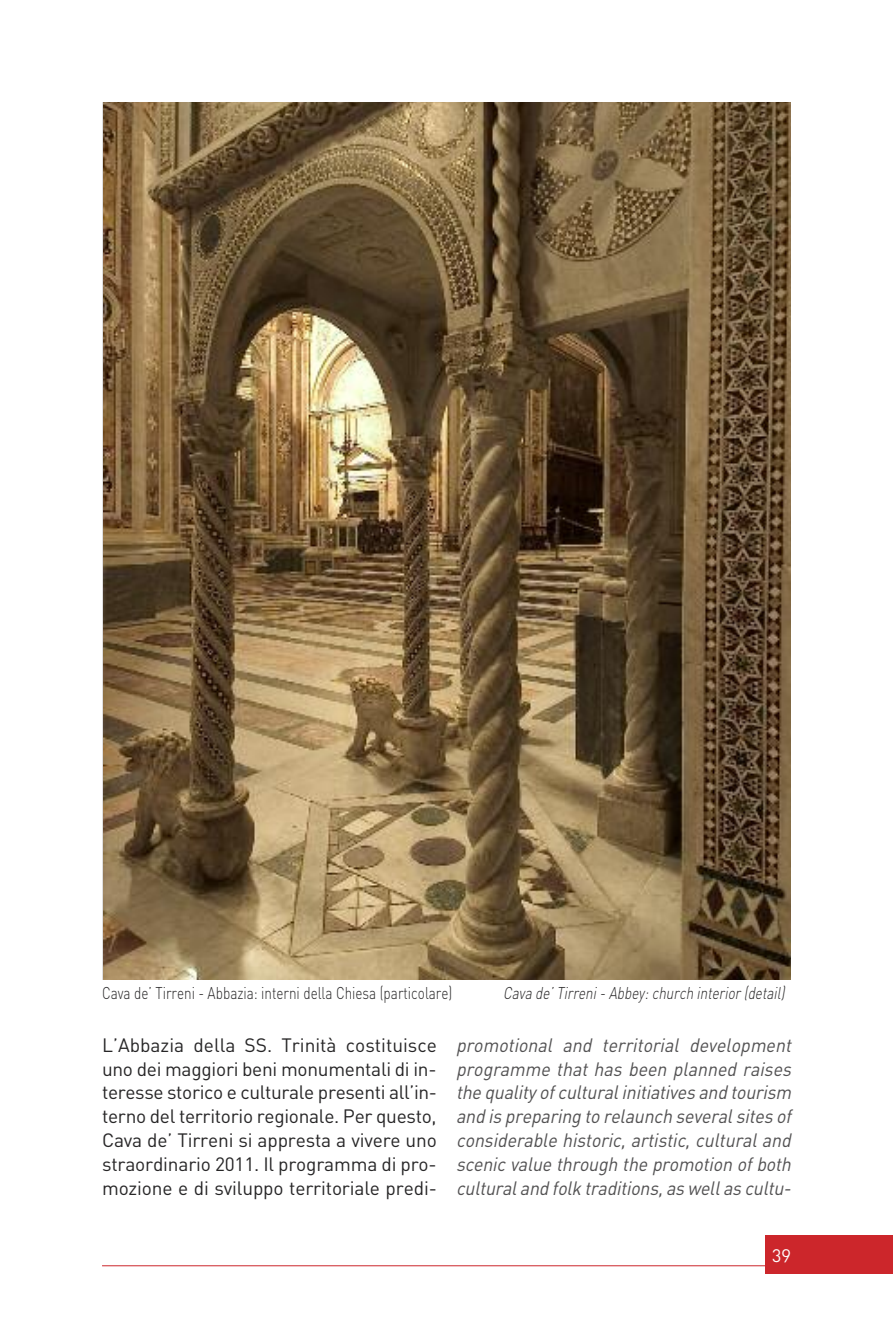
<style>
.page{position:relative;width:893px;height:1340px;background:#fff}
.page>*{position:absolute;margin:0;border:0;box-sizing:border-box;transform-origin:0 0}
.t1{font:italic 19.12px/23.8px "DIN";color:#525152;text-align:justify;scale:.93 1}
.t2{font:19.12px/23.8px "DIN";letter-spacing:-.01em;color:#272627;text-align:justify}
.t3{font:18px "DIN Alternate";color:#fff}
.t4{font:300 16.88px "DIN";color:#272627;scale:.8 1}
.t5{font:italic 300 16.88px "DIN";color:#272627;scale:.8 1}
</style>
<div class="page">
<hr style="left:102px;top:1265px;width:671px;height:1px;background:#cc262b">
<div style="left:765px;top:1234px;width:128px;height:39px;background:#cc262b"></div>
<img style="left:104px;top:102px;width:687px;height:877px">
<p class="t4" style="left:102px;top:983px;width:439px">Cava de’ Tirreni - Abbazia: interni della Chiesa (particolare)</p>
<p class="t5" style="left:503px;top:983px;width:357px">Cava de’Tirreni-Abbey:church interior(detail)</p>
<p class="t2" style="left:102px;top:1032px;width:336px">L’Abbazia della SS. Trinità costituisce uno dei maggiori beni monumentali di in&shy;teresse storico e culturale presenti all’in&shy;terno del territorio regionale. Per questo, Cava de’ Tirreni si appresta a vivere uno straordinario 2011. Il programma di pro&shy;mozione e di sviluppo territoriale predi-</p>
<p class="t1" style="left:456px;top:1032px;width:367px">promotional and territorial development programme that has been planned raises the qualityofculturalinitiativesand tourism and ispreparing to relaunch severalsitesof considerable historic,artistic,culturaland scenicvalue through the promotion ofboth culturaland folk traditions,aswellascultu-</p>
<p class="t3" style="left:772px;top:1243px;width:20px">39</p>
</div>
